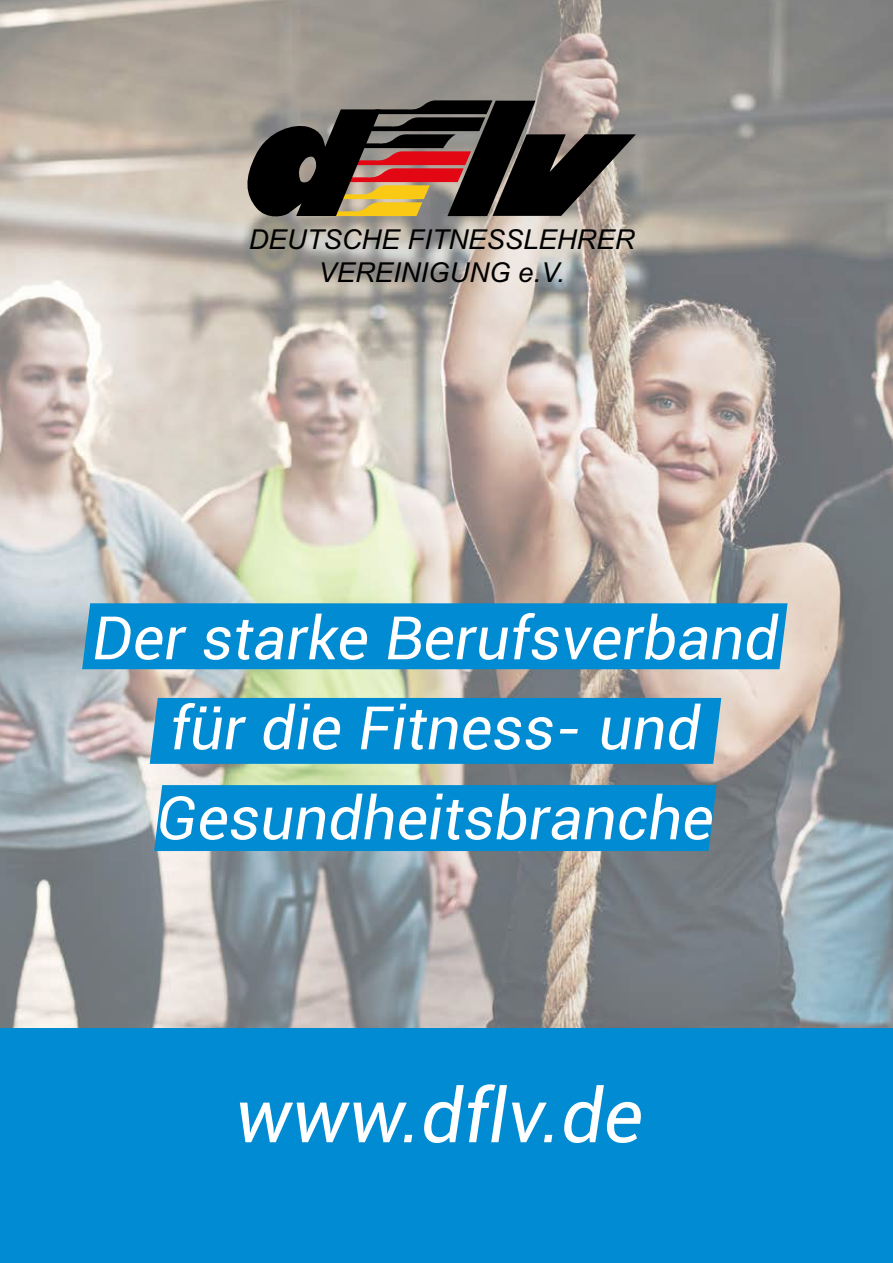
<style>
.page{position:relative;width:893px;height:1263px;background:#fff}
.page>*{position:absolute;margin:0;border:0;box-sizing:border-box;transform-origin:0 0}
.t1{font:italic 75px "Roboto";color:#fff}
.t2{font:italic 60px/90px "Roboto";color:#fff;text-align:center}
.t3{font:italic 27.45px/32.8px "Arial";color:#000;text-align:center}
</style>
<div class="page">
<img style="left:0;top:0;width:893px;height:1028px">
<svg style="left:247px;top:100px;width:389px;height:120px;background:#58473e"></svg>
<div style="left:0;top:1028px;width:893px;height:235px;background:#008bd2"></div>
<div style="left:82px;top:603px;width:706px;height:66px;background:#008bd2"></div>
<div style="left:150px;top:698px;width:571px;height:66px;background:#008bd2"></div>
<div style="left:154px;top:785px;width:563px;height:66px;background:#008bd2"></div>
<p class="t3" style="left:249px;top:224px;width:387px">DEUTSCHE FITNESSLEHRER<br>VEREINIGUNG e.V.</p>
<p class="t2" style="left:92px;top:591px;width:688px">Der starke Berufsverband für die Fitness- und<br>Gesundheitsbranche</p>
<p class="t1" style="left:235px;top:1063px;width:409px">www.dflv.de</p>
</div>
